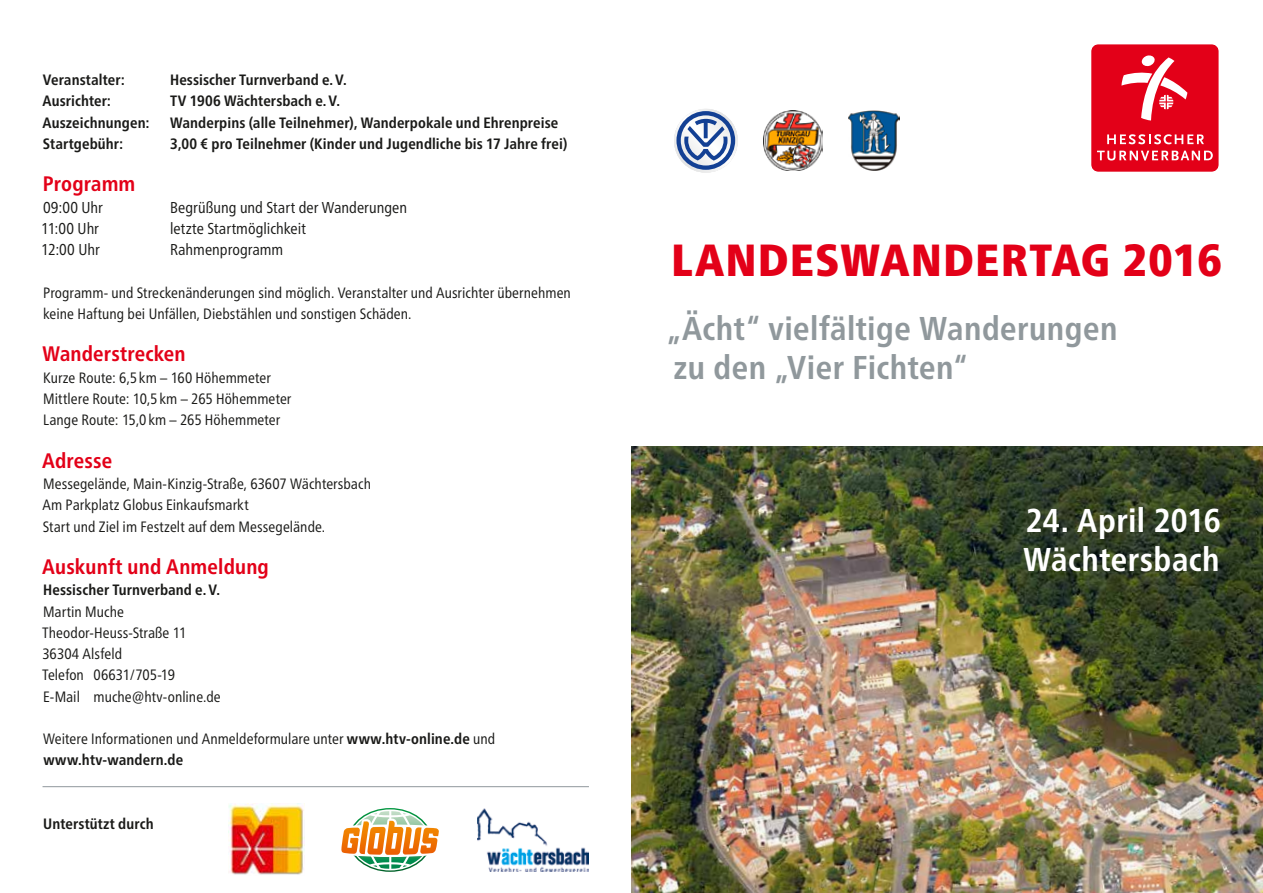
<style>
.page{position:relative;width:1263px;height:893px;background:#fff}
.page>*{position:absolute;margin:0;border:0;box-sizing:border-box;transform-origin:0 0}
.t1{font:900 condensed 45px "Frutiger Neue LT Pro";letter-spacing:.03em;color:#e30018}
.t2{font:700 condensed 33px/39px "Frutiger Neue LT Pro";letter-spacing:.015em;color:#90989c}
.t3{font:700 condensed 33px/39px "Frutiger Neue LT Pro";letter-spacing:.01em;color:#fff}
.t4{font:700 condensed 21px "Frutiger Neue LT Pro";letter-spacing:.005em;color:#e30018}
.t5{font:condensed 15.75px "Frutiger Neue LT Pro";color:#1a1a18}
.t6{font:condensed 15px/21.3px "Frutiger Neue LT Pro";letter-spacing:.005em;color:#1a1a18}
.t7{font:700 condensed 15px "Frutiger Neue LT Pro";letter-spacing:.005em;color:#1a1a18}
.s1{font-weight:700}
</style>
<div class="page">
<svg style="left:1091px;top:44px;width:128px;height:128px;background:#e72539"></svg>
<img style="left:631px;top:446px;width:632px;height:447px">
<div style="left:674px;top:109px;width:64px;height:64px;background:#ececec;border-radius:32px"></div>
<svg style="left:676px;top:111px;width:59px;height:59px"></svg>
<img style="left:763px;top:111px;width:60px;height:59px">
<img style="left:848px;top:111px;width:51px;height:59px">
<img style="left:228px;top:804px;width:77px;height:71px">
<img style="left:477px;top:808px;width:112px;height:64px">
<svg style="left:341px;top:808px;width:98px;height:64px"></svg>
<hr style="left:43px;top:786px;width:546px;height:1px;background:#90989c">
<p class="t7" style="left:43px;top:71px;width:83px">Veranstalter:</p>
<p class="t7" style="left:170px;top:71px;width:178px">Hessischer Turnverband e.V.</p>
<p class="t7" style="left:43px;top:92px;width:70px">Ausrichter:</p>
<p class="t7" style="left:170px;top:92px;width:172px">TV 1906 Wächtersbach e.V.</p>
<p class="t7" style="left:43px;top:113px;width:109px">Auszeichnungen:</p>
<p class="t7" style="left:170px;top:113px;width:390px">Wanderpins (alle Teilnehmer), Wanderpokale und Ehrenpreise</p>
<p class="t7" style="left:43px;top:135px;width:82px">Startgebühr:</p>
<p class="t7" style="left:170px;top:135px;width:399px">3,00 € pro Teilnehmer (Kinder und Jugendliche bis 17 Jahre frei)</p>
<h3 class="t4" style="left:43px;top:172px;width:94px">Programm</h3>
<p class="t5" style="left:43px;top:198px;width:61px">09:00 Uhr</p>
<p class="t5" style="left:170px;top:198px;width:238px">Begrüßung und Start der Wanderungen</p>
<p class="t5" style="left:41px;top:219px;width:59px">11:00 Uhr</p>
<p class="t5" style="left:170px;top:219px;width:137px">letzte Startmöglichkeit</p>
<p class="t5" style="left:41px;top:240px;width:60px">12:00 Uhr</p>
<p class="t5" style="left:170px;top:240px;width:115px">Rahmenprogramm</p>
<p class="t6" style="left:43px;top:282px;width:529px">Programm- und Streckenänderungen sind möglich. Veranstalter und Ausrichter übernehmen keine Haftung bei Unfällen, Diebstählen und sonstigen Schäden.</p>
<h3 class="t4" style="left:43px;top:342px;width:145px">Wanderstrecken</h3>
<p class="t6" style="left:43px;top:367px;width:250px">Kurze Route: 6,5 km – 160 Höhemmeter<br>Mittlere Route: 10,5 km – 265 Höhemmeter<br>Lange Route: 15,0 km – 265 Höhemmeter</p>
<h3 class="t4" style="left:42px;top:448px;width:71px">Adresse</h3>
<p class="t6" style="left:43px;top:473px;width:330px">Messegelände, Main-Kinzig-Straße, 63607 Wächtersbach<br>Am Parkplatz Globus Einkaufsmarkt<br>Start und Ziel im Festzelt auf dem Messegelände.</p>
<h3 class="t4" style="left:42px;top:554px;width:228px">Auskunft und Anmeldung</h3>
<p class="t7" style="left:43px;top:581px;width:178px">Hessischer Turnverband e.V.</p>
<p class="t6" style="left:42px;top:601px;width:180px">Martin Muche<br>Theodor-Heuss-Straße 11<br>36304 Alsfeld<br>Telefon 06631/705-19<br>E-Mail muche@htv-online.de</p>
<p class="t6" style="left:43px;top:728px;width:454px">Weitere Informationen und Anmeldeformulare unter <span class="s1">www.htv-online.de</span> und <span class="s1">www.htv-wandern.de</span></p>
<p class="t7" style="left:43px;top:815px;width:112px">Unterstützt durch</p>
<h1 class="t1" style="left:671px;top:234px;width:552px">LANDESWANDERTAG 2016</h1>
<h2 class="t2" style="left:667px;top:309px;width:452px">„Ächt“ vielfältige Wanderungen zu den „Vier Fichten“</h2>
<h2 class="t3" style="left:1023px;top:500px;width:199px">24. April 2016<br>Wächtersbach</h2>
</div>
